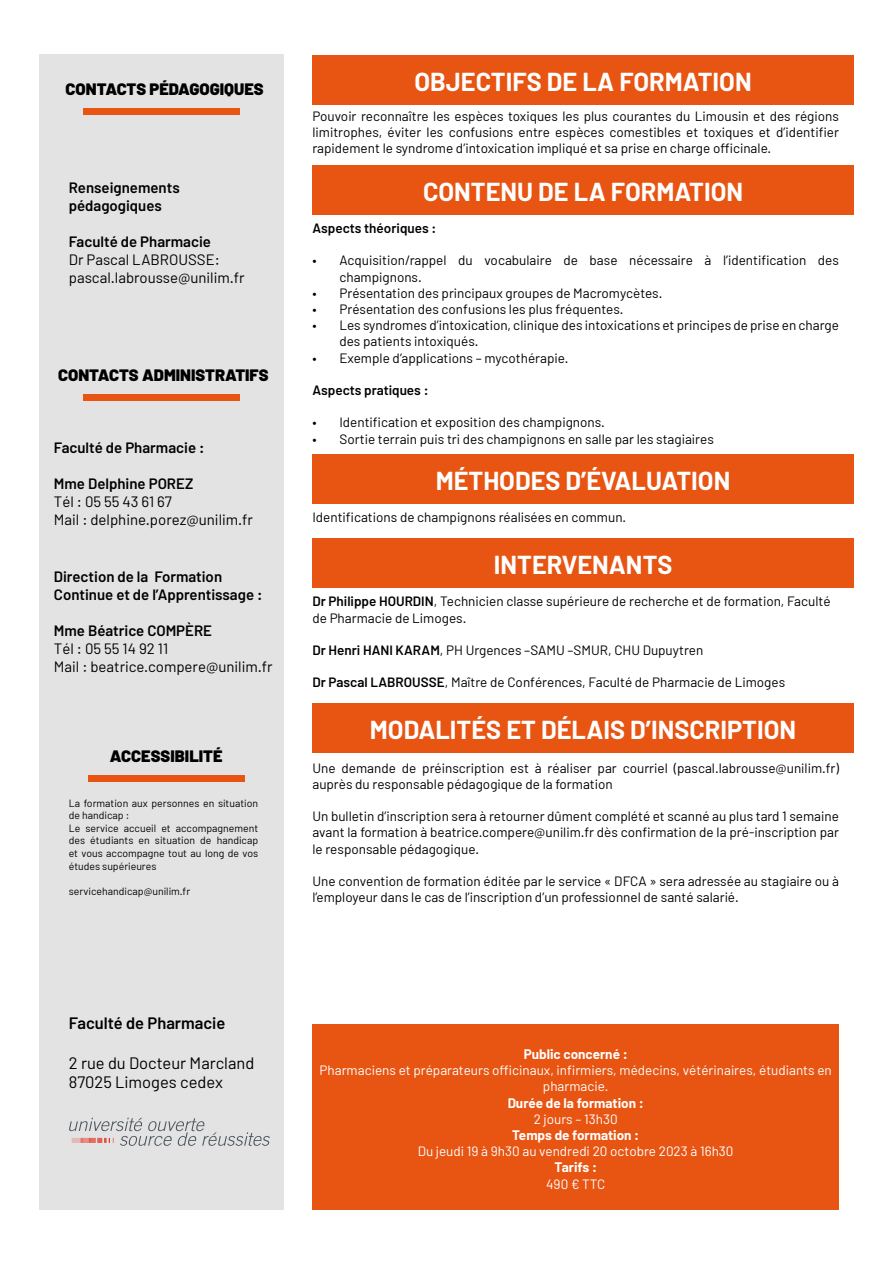
<style>
.page{position:relative;width:893px;height:1263px;background:#fff}
.page>*{position:absolute;margin:0;border:0;box-sizing:border-box;transform-origin:0 0}
.t1{font:700 25.35px "Barlow";color:#fff}
.t2{font:900 16.5px "Barlow";color:#000}
.t3{font:16.5px/19.8px "Barlow";color:#000}
.t4{font:600 16.5px "Barlow";color:#000}
.t5{font:600 15px/18px "Barlow";color:#000}
.t6{font:15px/18px "Barlow";color:#000}
.t7{font:13.5px/16.2px "Barlow";color:#000}
.t8{font:13.5px/16.2px "Barlow";color:#fff;text-align:center}
.t9{font:700 13.5px "Barlow";color:#fff}
.t10{font:600 13.5px "Barlow";color:#000}
.t11{font:10.5px/12.6px "Barlow";color:#000}
.s1{font-weight:600}
</style>
<div class="page">
<div style="left:312px;top:55px;width:542px;height:49px;background:#e85412"></div>
<div style="left:39px;top:54px;width:245px;height:1156px;background:#e3e3e3"></div>
<div style="left:84px;top:108px;width:156px;height:7px;background:#e85412"></div>
<div style="left:84px;top:394px;width:156px;height:7px;background:#e85412"></div>
<svg style="left:69px;top:1118px;width:201px;height:28px"></svg>
<div style="left:312px;top:1024px;width:527px;height:186px;background:#e85412"></div>
<div style="left:312px;top:703px;width:542px;height:50px;background:#e85412"></div>
<div style="left:312px;top:165px;width:542px;height:50px;background:#e85412"></div>
<div style="left:312px;top:454px;width:542px;height:50px;background:#e85412"></div>
<div style="left:312px;top:538px;width:542px;height:49px;background:#e85412"></div>
<div style="left:88px;top:775px;width:156px;height:7px;background:#e85412"></div>
<p class="t2" style="left:66px;top:79px;width:200px">CONTACTS PÉDAGOGIQUES</p>
<h1 class="t1" style="left:414px;top:66px;width:339px">OBJECTIFS DE LA FORMATION</h1>
<p class="t5" style="left:69px;top:179px;width:113px">Renseignements pédagogiques</p>
<p class="t5" style="left:69px;top:233px;width:144px">Faculté de Pharmacie</p>
<p class="t6" style="left:69px;top:251px;width:177px">Dr Pascal LABROUSSE: pascal.labrousse@unilim.fr</p>
<p class="t2" style="left:58px;top:364px;width:212px">CONTACTS ADMINISTRATIFS</p>
<p class="t5" style="left:54px;top:438px;width:152px">Faculté de Pharmacie :</p>
<p class="t5" style="left:54px;top:474px;width:141px">Mme Delphine POREZ</p>
<p class="t6" style="left:54px;top:492px;width:201px">Tél : 05 55 43 61 67<br>Mail : delphine.porez@unilim.fr</p>
<p class="t5" style="left:54px;top:567px;width:210px">Direction de la Formation<br>Continue et de l’Apprentissage :</p>
<p class="t5" style="left:54px;top:621px;width:160px">Mme Béatrice COMPÈRE</p>
<p class="t6" style="left:54px;top:639px;width:220px">Tél : 05 55 14 92 11<br>Mail : beatrice.compere@unilim.fr</p>
<p class="t2" style="left:110px;top:746px;width:114px">ACCESSIBILITÉ</p>
<p class="t11" style="left:69px;top:796px;width:191px">La formation aux personnes en situation de handicap :<br>Le service accueil et accompagnement des étudiants en situation de handicap et vous accompagne tout au long de vos études supérieures</p>
<p class="t11" style="left:69px;top:884px;width:123px">servicehandicap@unilim.fr</p>
<p class="t7" style="left:312px;top:108px;width:528px;text-align:justify">Pouvoir reconnaître les espèces toxiques les plus courantes du Limousin et des régions limitrophes, éviter les confusions entre espèces comestibles et toxiques et d’identifier rapidement le syndrome d’intoxication impliqué et sa prise en charge officinale.</p>
<h1 class="t1" style="left:423px;top:176px;width:322px">CONTENU DE LA FORMATION</h1>
<p class="t10" style="left:312px;top:220px;width:125px">Aspects théoriques :</p>
<p class="t7" style="left:339px;top:252px;width:501px;text-indent:-27px">• Acquisition/rappel du vocabulaire de base nécessaire à l’identification des champignons.</p>
<p class="t7" style="left:312px;top:284px;width:352px">• Présentation des principaux groupes de Macromycètes.</p>
<p class="t7" style="left:312px;top:301px;width:313px">• Présentation des confusions les plus fréquentes.</p>
<p class="t7" style="left:339px;top:317px;width:501px;text-indent:-27px">• Les syndromes d’intoxication, clinique des intoxications et principes de prise en charge des patients intoxiqués.</p>
<p class="t7" style="left:312px;top:349px;width:257px">• Exemple d’applications – mycothérapie.</p>
<p class="t10" style="left:312px;top:382px;width:118px">Aspects pratiques :</p>
<p class="t7" style="left:312px;top:414px;width:294px">• Identification et exposition des champignons.</p>
<p class="t7" style="left:312px;top:430px;width:403px">• Sortie terrain puis tri des champignons en salle par les stagiaires</p>
<h1 class="t1" style="left:436px;top:465px;width:296px">MÉTHODES D’ÉVALUATION</h1>
<p class="t7" style="left:312px;top:508px;width:315px">Identifications de champignons réalisées en commun.</p>
<h1 class="t1" style="left:494px;top:549px;width:180px">INTERVENANTS</h1>
<p class="t7" style="left:312px;top:593px;width:520px"><span class="s1">Dr Philippe HOURDIN</span>, Technicien classe supérieure de recherche et de formation, Faculté de Pharmacie de Limoges.</p>
<p class="t7" style="left:312px;top:642px;width:392px"><span class="s1">Dr Henri HANI KARAM</span>, PH Urgences –SAMU –SMUR, CHU Dupuytren</p>
<p class="t7" style="left:312px;top:674px;width:474px"><span class="s1">Dr Pascal LABROUSSE</span>, Maître de Conférences, Faculté de Pharmacie de Limoges</p>
<h1 class="t1" style="left:370px;top:714px;width:428px">MODALITÉS ET DÉLAIS D’INSCRIPTION</h1>
<p class="t7" style="left:312px;top:759px;width:528px">Une demande de préinscription est à réaliser par courriel (pascal.labrousse@unilim.fr) auprès du responsable pédagogique de la formation</p>
<p class="t7" style="left:312px;top:808px;width:528px;text-align:justify">Un bulletin d’inscription sera à retourner dûment complété et scanné au plus tard 1 semaine avant la formation à beatrice.compere@unilim.fr dès confirmation de la pré-inscription par le responsable pédagogique.</p>
<p class="t7" style="left:312px;top:873px;width:528px">Une convention de formation éditée par le service « DFCA » sera adressée au stagiaire ou à l’employeur dans le cas de l’inscription d’un professionnel de santé salarié.</p>
<p class="t4" style="left:69px;top:1013px;width:158px">Faculté de Pharmacie</p>
<p class="t3" style="left:69px;top:1052px;width:187px">2 rue du Docteur Marcland<br>87025 Limoges cedex</p>
<p class="t9" style="left:524px;top:1046px;width:105px">Public concerné :</p>
<p class="t8" style="left:319px;top:1062px;width:514px">Pharmaciens et préparateurs officinaux, infirmiers, médecins, vétérinaires, étudiants en pharmacie.</p>
<p class="t9" style="left:508px;top:1094px;width:137px">Durée de la formation :</p>
<p class="t8" style="left:534px;top:1110px;width:86px">2 jours – 13h30</p>
<p class="t9" style="left:512px;top:1127px;width:128px">Temps de formation :</p>
<p class="t8" style="left:418px;top:1143px;width:317px">Du jeudi 19 à 9h30 au vendredi 20 octobre 2023 à 16h30</p>
<p class="t9" style="left:554px;top:1159px;width:44px">Tarifs :</p>
<p class="t8" style="left:546px;top:1175px;width:60px">490 € TTC</p>
</div>
